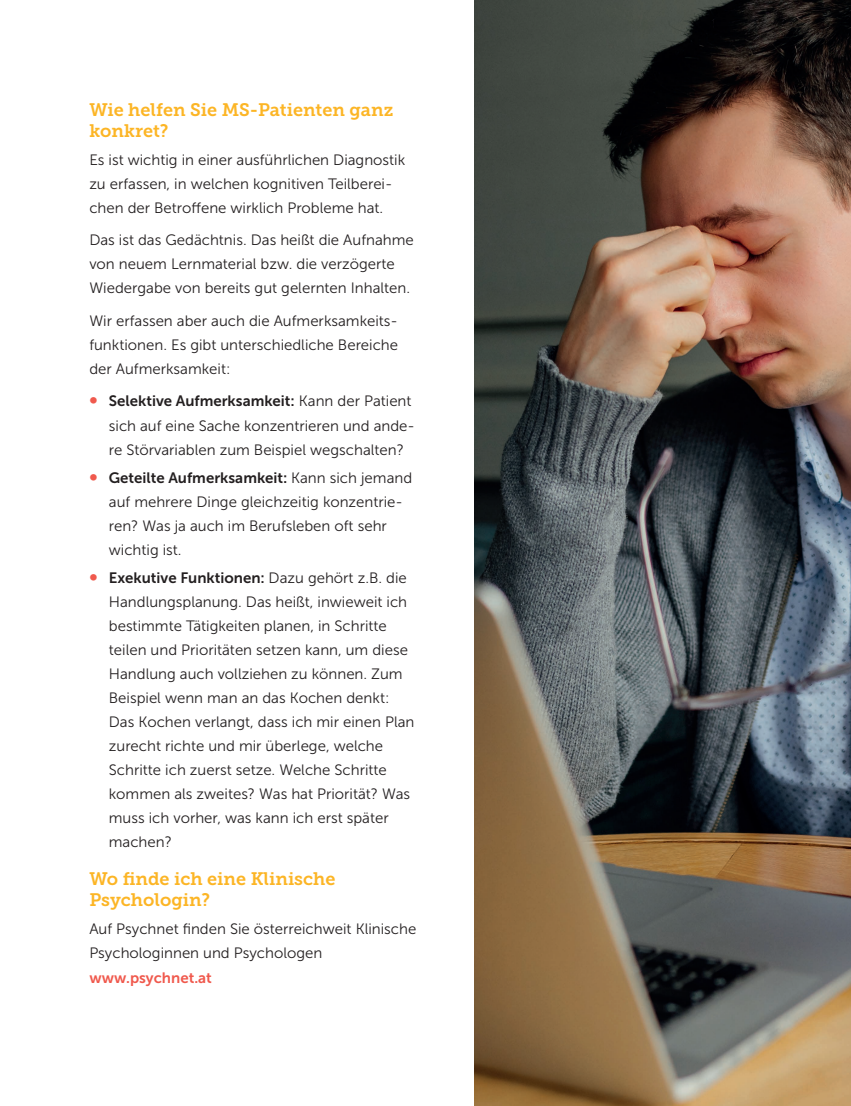
<style>
.page{position:relative;width:851px;height:1106px;background:#fff}
.page>*{position:absolute;margin:0;border:0;box-sizing:border-box;transform-origin:0 0}
.t1{font:18px/21px "Museo Slab 700";color:#fcb525}
.t2{font:15px/24px "Museo Sans 300";color:#231f20}
.t3{font:15px "Museo Sans 700";color:#231f20}
.t4{font:15px "Museo Sans 700";color:#f0594d}
.s1{font-size:19.5px;color:#f0594d}
.s2{font-family:"Museo Sans 300"}
</style>
<div class="page">
<img style="left:474px;top:0;width:376px;height:1106px">
<p class="t1" style="left:89px;top:99px;width:305px">Wie helfen Sie MS-Patienten ganz konkret?</p>
<p class="t2" style="left:89px;top:148px;width:317px">Es ist wichtig in einer ausführlichen Diagnostik zu erfassen, in welchen kognitiven Teilberei&shy;chen der Betroffene wirklich Probleme hat.</p>
<p class="t2" style="left:89px;top:228px;width:326px">Das ist das Gedächtnis. Das heißt die Aufnahme von neuem Lernmaterial bzw. die verzögerte<br>Wiedergabe von bereits gut gelernten Inhalten.</p>
<p class="t2" style="left:89px;top:309px;width:310px;text-align:justify">Wir erfassen aber auch die Aufmerksamkeits&shy;funktionen. Es gibt unterschiedliche Bereiche der Aufmerksamkeit:</p>
<p class="t3" style="left:89px;top:393px;width:324px"><span class="s1">•</span> Selektive Aufmerksamkeit: <span class="s2">Kann der Patient</span></p>
<p class="t2" style="left:109px;top:413px;width:307px">sich auf eine Sache konzentrieren und ande&shy;re Störvariablen zum Beispiel wegschalten?</p>
<p class="t3" style="left:89px;top:469px;width:324px"><span class="s1">•</span> Geteilte Aufmerksamkeit: <span class="s2">Kann sich jemand</span></p>
<p class="t2" style="left:109px;top:490px;width:295px">auf mehrere Dinge gleichzeitig konzentrie&shy;ren? Was ja auch im Berufsleben oft sehr wichtig ist.</p>
<p class="t3" style="left:89px;top:569px;width:319px"><span class="s1">•</span> Exekutive Funktionen: <span class="s2">Dazu gehört z. B. die</span></p>
<p class="t2" style="left:109px;top:590px;width:307px">Handlungsplanung. Das heißt, inwieweit ich bestimmte Tätigkeiten planen, in Schritte teilen und Prioritäten setzen kann, um diese Handlung auch vollziehen zu können. Zum Beispiel wenn man an das Kochen denkt:<br>Das Kochen verlangt, dass ich mir einen Plan zurecht richte und mir überlege, welche Schritte ich zuerst setze. Welche Schritte kommen als zweites? Was hat Priorität? Was muss ich vorher, was kann ich erst später machen?</p>
<p class="t1" style="left:89px;top:868px;width:247px">Wo finde ich eine Klinische<br>Psychologin?</p>
<p class="t2" style="left:89px;top:917px;width:328px">Auf Psychnet finden Sie österreichweit Klinische<br>Psychologinnen und Psychologen</p>
<p class="t4" style="left:89px;top:969px;width:124px">www.psychnet.at</p>
</div>
